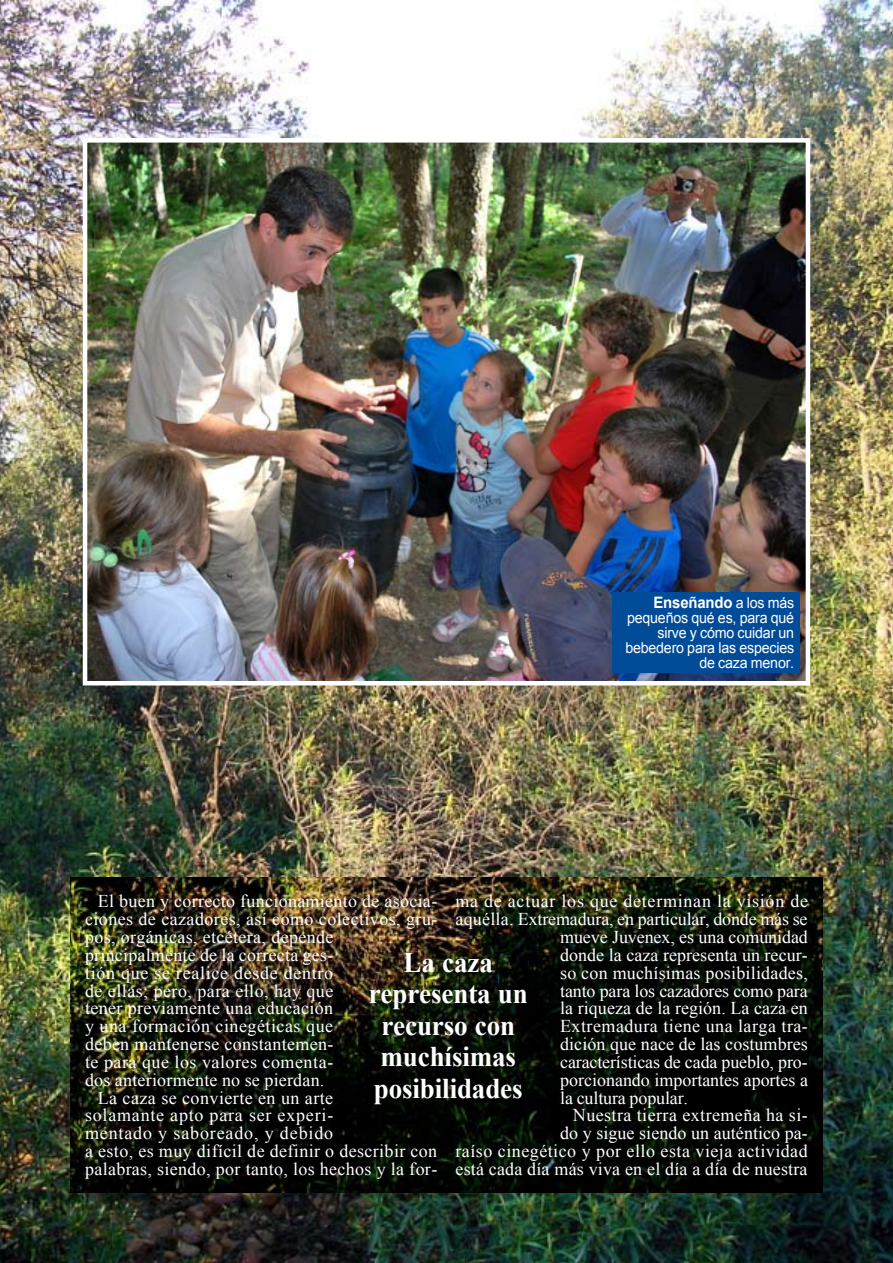
<style>
.page{position:relative;width:893px;height:1263px;background:#fff}
.page>*{position:absolute;margin:0;border:0;box-sizing:border-box;transform-origin:0 0}
.t1{font:700 28.5px/31.5px "Times New Roman";letter-spacing:-.005em;color:#fff;text-align:center;scale:.95 1}
.t2{font:18px "Times New Roman";letter-spacing:.02em;color:#fff}
.t3{font:18px "Times New Roman";letter-spacing:-.01em;color:#fff}
.t4{font:18px "Times New Roman";letter-spacing:.04em;color:#fff}
.t5{font:18px "Times New Roman";color:#fff}
.t6{font:18px "Times New Roman";letter-spacing:.045em;color:#fff}
.t7{font:18px "Times New Roman";letter-spacing:-.005em;color:#fff}
.t8{font:700 15.75px "Arial";letter-spacing:-.015em;color:#fff;scale:.95 1}
.t9{font:15px/15px "Arial";letter-spacing:-.015em;color:#fff;text-align:right;scale:.95 1}
.s1{font-weight:400;font-size:15px}
</style>
<div class="page">
<img style="left:0;top:0;width:893px;height:1263px">
<img style="left:71px;top:877px;width:752px;height:315px">
<img style="left:88px;top:143px;width:717px;height:537px">
<div style="left:83px;top:138px;width:727px;height:547px;border:4px solid #fff"></div>
<div style="left:612px;top:592px;width:188px;height:81px;background:#004c99"></div>
<p class="t8" style="left:653px;top:593px;width:150px">Enseñando <span class="s1">a los más</span></p>
<p class="t9" style="left:625px;top:610px;width:179px">pequeños qué es, para qué sirve y cómo cuidar un bebedero para las especies de caza menor.</p>
<p class="t2" style="left:98px;top:891px;width:341px">El buen y correcto funcionamiento de asocia-</p>
<p class="t2" style="left:85px;top:909px;width:354px">ciones de cazadores, así como colectivos, gru-</p>
<p class="t2" style="left:85px;top:926px;width:250px">pos, orgánicas, etcétera, depende</p>
<p class="t2" style="left:85px;top:944px;width:250px">principalmente de la correcta ges-</p>
<p class="t4" style="left:85px;top:962px;width:250px">tión que se realice desde dentro</p>
<p class="t2" style="left:85px;top:980px;width:250px">de ellas; pero, para ello, hay que</p>
<p class="t2" style="left:85px;top:998px;width:250px">tener previamente una educación</p>
<p class="t2" style="left:85px;top:1016px;width:250px">y una formación cinegéticas que</p>
<p class="t2" style="left:85px;top:1033px;width:250px">deben mantenerse constantemen-</p>
<p class="t2" style="left:85px;top:1051px;width:250px">te para que los valores comenta-</p>
<p class="t2" style="left:85px;top:1069px;width:241px">dos anteriormente no se pierdan.</p>
<p class="t2" style="left:98px;top:1087px;width:237px">La caza se convierte en un arte</p>
<p class="t6" style="left:85px;top:1105px;width:250px">solamante apto para ser experi-</p>
<p class="t6" style="left:85px;top:1123px;width:250px">mentado y saboreado, y debido</p>
<p class="t2" style="left:85px;top:1140px;width:354px">a esto, es muy difícil de definir o describir con</p>
<p class="t2" style="left:85px;top:1158px;width:354px">palabras, siendo, por tanto, los hechos y la for-</p>
<p class="t4" style="left:455px;top:891px;width:354px">ma de actuar los que determinan la visión de</p>
<p class="t3" style="left:455px;top:909px;width:354px">aquélla. Extremadura, en particular, donde más se</p>
<p class="t7" style="left:560px;top:926px;width:249px">mueve Juvenex, es una comunidad</p>
<p class="t5" style="left:560px;top:944px;width:249px">donde la caza representa un recur-</p>
<p class="t2" style="left:560px;top:962px;width:249px">so con muchísimas posibilidades,</p>
<p class="t3" style="left:560px;top:980px;width:249px">tanto para los cazadores como para</p>
<p class="t2" style="left:560px;top:998px;width:249px">la riqueza de la región. La caza en</p>
<p class="t2" style="left:560px;top:1016px;width:249px">Extremadura tiene una larga tra-</p>
<p class="t2" style="left:560px;top:1033px;width:249px">dición que nace de las costumbres</p>
<p class="t3" style="left:560px;top:1051px;width:249px">características de cada pueblo, pro-</p>
<p class="t5" style="left:560px;top:1069px;width:249px">porcionando importantes aportes a</p>
<p class="t3" style="left:560px;top:1087px;width:129px">la cultura popular.</p>
<p class="t2" style="left:573px;top:1105px;width:237px">Nuestra tierra extremeña ha si-</p>
<p class="t2" style="left:560px;top:1123px;width:249px">do y sigue siendo un auténtico pa-</p>
<p class="t2" style="left:455px;top:1140px;width:354px">raíso cinegético y por ello esta vieja actividad</p>
<p class="t2" style="left:455px;top:1158px;width:354px">está cada día más viva en el día a día de nuestra</p>
<h1 class="t1" style="left:369px;top:946px;width:169px">La caza representa un recurso con muchísimas posibilidades</h1>
</div>
